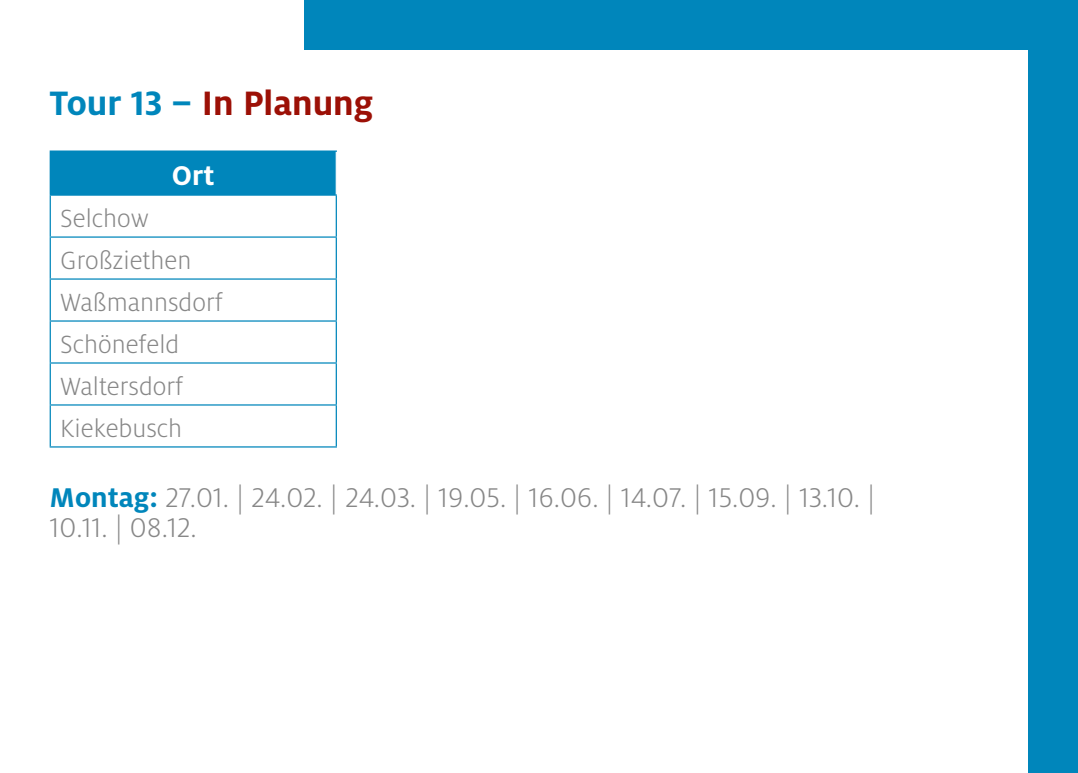
<style>
.page{position:relative;width:1078px;height:773px;background:#fff}
.page>*{position:absolute;margin:0;border:0;box-sizing:border-box;transform-origin:0 0}
.t1{font:700 37.5px "Milo Pro";color:#9c1006}
.t2{font:300 30px/29.5px "Milo Pro";color:#878787}
.t3{font:700 30px "Milo Pro";color:#fff}
.t4{font:300 27.5px/42px "Milo Pro";color:#878787}
.s1{color:#0086bb}
.s2{font-weight:700;color:#0086bb}
</style>
<div class="page">
<div style="left:1028px;top:0;width:49px;height:772px;background:#0086bb"></div>
<div style="left:305px;top:0;width:772px;height:50px;background:#0086bb"></div>
<div style="left:50px;top:151px;width:286px;height:44px;background:#0086bb"></div>
<svg style="left:51px;top:279px;width:284px;height:85px"></svg>
<hr style="left:50px;top:150px;width:287px;height:2px;background:#0086bb">
<hr style="left:50px;top:194px;width:287px;height:2px;background:#0086bb">
<hr style="left:50px;top:196px;width:1px;height:40px;background:#0086bb">
<hr style="left:335px;top:196px;width:2px;height:40px;background:#0086bb">
<hr style="left:50px;top:236px;width:287px;height:2px;background:#0086bb">
<hr style="left:50px;top:238px;width:1px;height:40px;background:#0086bb">
<hr style="left:335px;top:238px;width:2px;height:40px;background:#0086bb">
<hr style="left:50px;top:278px;width:287px;height:1px;background:#0086bb">
<hr style="left:50px;top:279px;width:1px;height:41px;background:#0086bb">
<hr style="left:335px;top:279px;width:2px;height:41px;background:#0086bb">
<hr style="left:50px;top:320px;width:287px;height:1px;background:#0086bb">
<hr style="left:50px;top:321px;width:1px;height:41px;background:#0086bb">
<hr style="left:335px;top:321px;width:2px;height:41px;background:#0086bb">
<hr style="left:50px;top:362px;width:287px;height:1px;background:#0086bb">
<hr style="left:50px;top:363px;width:1px;height:41px;background:#0086bb">
<hr style="left:335px;top:363px;width:2px;height:41px;background:#0086bb">
<hr style="left:50px;top:404px;width:287px;height:1px;background:#0086bb">
<hr style="left:50px;top:405px;width:1px;height:41px;background:#0086bb">
<hr style="left:335px;top:405px;width:2px;height:41px;background:#0086bb">
<hr style="left:50px;top:446px;width:287px;height:1px;background:#0086bb">
<hr style="left:335px;top:152px;width:2px;height:42px;background:#fff">
<p class="t1" style="left:50px;top:82px;width:325px"><span class="s1">Tour 13 –</span> In Planung</p>
<p class="t3" style="left:172px;top:159px;width:44px">Ort</p>
<p class="t4" style="left:60px;top:197px;width:164px">Selchow<br>Großziethen<br>Waßmannsdorf<br>Schönefeld<br>Waltersdorf<br>Kiekebusch</p>
<p class="t2" style="left:50px;top:483px;width:827px"><span class="s2">Montag:</span> 27.01. | 24.02. | 24.03. | 19.05. | 16.06. | 14.07. | 15.09. | 13.10. |<br>10.11. | 08.12.</p>
</div>
